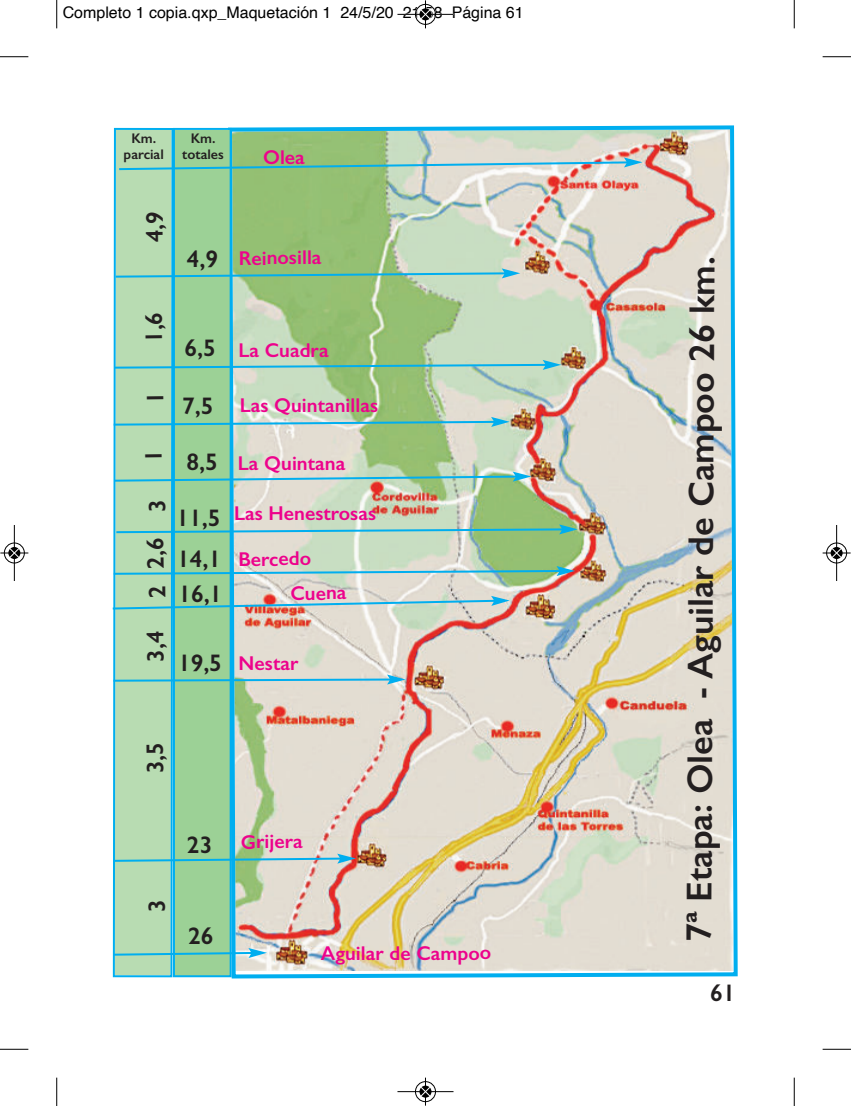
<style>
.page{position:relative;width:851px;height:1106px;background:#fff}
.page>*{position:absolute;margin:0;border:0;box-sizing:border-box;transform-origin:0 0}
.t1{font:600 36px "Gill Sans";color:#231f20}
.t2{font:600 24px/34.4px "Gill Sans";color:#231f20}
.t3{font:600 20px/34px "Gill Sans";letter-spacing:-.005em;color:#ed028c}
.t4{font:16px "Helvetica";color:#000}
.t5{font:600 14px/16.8px "Gill Sans";color:#231f20;text-align:center}
</style>
<div class="page">
<img style="left:226px;top:125px;width:512px;height:854px">
<svg style="left:112px;top:127px;width:62px;height:851px"></svg>
<div style="left:175px;top:130px;width:54px;height:845px;background:#9cd196"></div>
<div style="left:173px;top:128px;width:58px;height:849px;border:2px solid #00aeef"></div>
<svg style="left:117px;top:157px;width:525px;height:14px"></svg>
<svg style="left:114px;top:268px;width:406px;height:11px"></svg>
<svg style="left:113px;top:360px;width:448px;height:10px"></svg>
<svg style="left:112px;top:417px;width:397px;height:10px"></svg>
<svg style="left:112px;top:471px;width:419px;height:11px"></svg>
<svg style="left:112px;top:674px;width:293px;height:10px"></svg>
<svg style="left:112px;top:948px;width:155px;height:10px"></svg>
<svg style="left:112px;top:853px;width:244px;height:10px"></svg>
<svg style="left:56px;top:0;width:1px;height:28px"></svg>
<svg style="left:0;top:56px;width:28px;height:1px"></svg>
<svg style="left:793px;top:0;width:1px;height:28px"></svg>
<svg style="left:822px;top:56px;width:28px;height:1px"></svg>
<svg style="left:56px;top:1077px;width:1px;height:29px"></svg>
<svg style="left:0;top:1048px;width:28px;height:1px"></svg>
<svg style="left:793px;top:1077px;width:1px;height:29px"></svg>
<svg style="left:822px;top:1048px;width:28px;height:1px"></svg>
<div style="left:415px;top:4px;width:21px;height:21px;border:1px solid #fff;border-radius:50%"></div>
<hr style="left:397px;top:14px;width:56px;height:1px;background:#000">
<div style="left:415px;top:4px;width:20px;height:21px;border:1px solid #000;border-radius:50%"></div>
<svg style="left:420px;top:0;width:10px;height:28px"></svg>
<div style="left:415px;top:1081px;width:21px;height:21px;border:1px solid #fff;border-radius:50%"></div>
<hr style="left:397px;top:1091px;width:56px;height:1px;background:#000">
<div style="left:415px;top:1081px;width:20px;height:20px;border:1px solid #000;border-radius:50%"></div>
<svg style="left:420px;top:1077px;width:10px;height:28px"></svg>
<div style="left:4px;top:542px;width:21px;height:21px;border:1px solid #fff;border-radius:50%"></div>
<hr style="left:14px;top:525px;width:1px;height:56px;background:#000">
<div style="left:4px;top:543px;width:21px;height:20px;border:1px solid #000;border-radius:50%"></div>
<svg style="left:0;top:548px;width:28px;height:10px"></svg>
<div style="left:825px;top:542px;width:22px;height:21px;border:1px solid #fff;border-radius:50%"></div>
<hr style="left:836px;top:525px;width:1px;height:56px;background:#000">
<div style="left:826px;top:543px;width:20px;height:20px;border:1px solid #000;border-radius:50%"></div>
<svg style="left:822px;top:548px;width:28px;height:10px"></svg>
<svg style="left:146px;top:212px;width:20px;height:30px"></svg>
<svg style="left:145px;top:313px;width:20px;height:25px"></svg>
<svg style="left:147px;top:396px;width:16px;height:3px"></svg>
<svg style="left:145px;top:454px;width:17px;height:3px"></svg>
<svg style="left:149px;top:501px;width:17px;height:9px"></svg>
<svg style="left:112px;top:524px;width:465px;height:52px"></svg>
<svg style="left:112px;top:586px;width:397px;height:24px"></svg>
<svg style="left:147px;top:631px;width:20px;height:29px"></svg>
<svg style="left:147px;top:743px;width:20px;height:29px"></svg>
<svg style="left:148px;top:901px;width:17px;height:9px"></svg>
<p class="t4" style="left:63px;top:6px;width:462px">Completo 1 copia.qxp_Maquetación 1 24/5/20 21:58 Página 61</p>
<p class="t5" style="left:124px;top:131px;width:42px">Km. parcial</p>
<p class="t5" style="left:182px;top:131px;width:43px">Km. totales</p>
<p class="t3" style="left:263px;top:143px;width:43px">Olea</p>
<p class="t2" style="left:187px;top:244px;width:33px">4,9</p>
<p class="t3" style="left:239px;top:243px;width:84px">Reinosilla</p>
<p class="t2" style="left:184px;top:333px;width:33px">6,5</p>
<p class="t3" style="left:238px;top:335px;width:92px">La Cuadra</p>
<p class="t2" style="left:182px;top:391px;width:33px">7,5</p>
<p class="t3" style="left:240px;top:390px;width:140px">Las Quintanillas</p>
<p class="t2" style="left:186px;top:447px;width:33px">8,5</p>
<p class="t3" style="left:238px;top:448px;width:109px">La Quintana</p>
<p class="t2" style="left:176px;top:503px;width:45px">11,5</p>
<p class="t2" style="left:177px;top:544px;width:46px">14,1<br>16,1</p>
<p class="t3" style="left:234px;top:498px;width:143px">Las Henestrosas</p>
<p class="t3" style="left:290px;top:544px;width:58px;text-indent:-52px">Bercedo<br>Cuena</p>
<p class="t2" style="left:178px;top:648px;width:45px">19,5</p>
<p class="t3" style="left:238px;top:648px;width:61px">Nestar</p>
<p class="t2" style="left:187px;top:830px;width:27px">23</p>
<p class="t3" style="left:241px;top:826px;width:63px">Grijera</p>
<p class="t2" style="left:188px;top:921px;width:27px">26</p>
<p class="t3" style="left:321px;top:938px;width:172px">Aguilar de Campoo</p>
<h1 class="t1" style="left:688px;top:942px;width:687px;rotate:-90deg">7ª Etapa: Olea - Aguilar de Campoo 26 km.</h1>
<p class="t2" style="left:710px;top:978px;width:27px">61</p>
</div>
